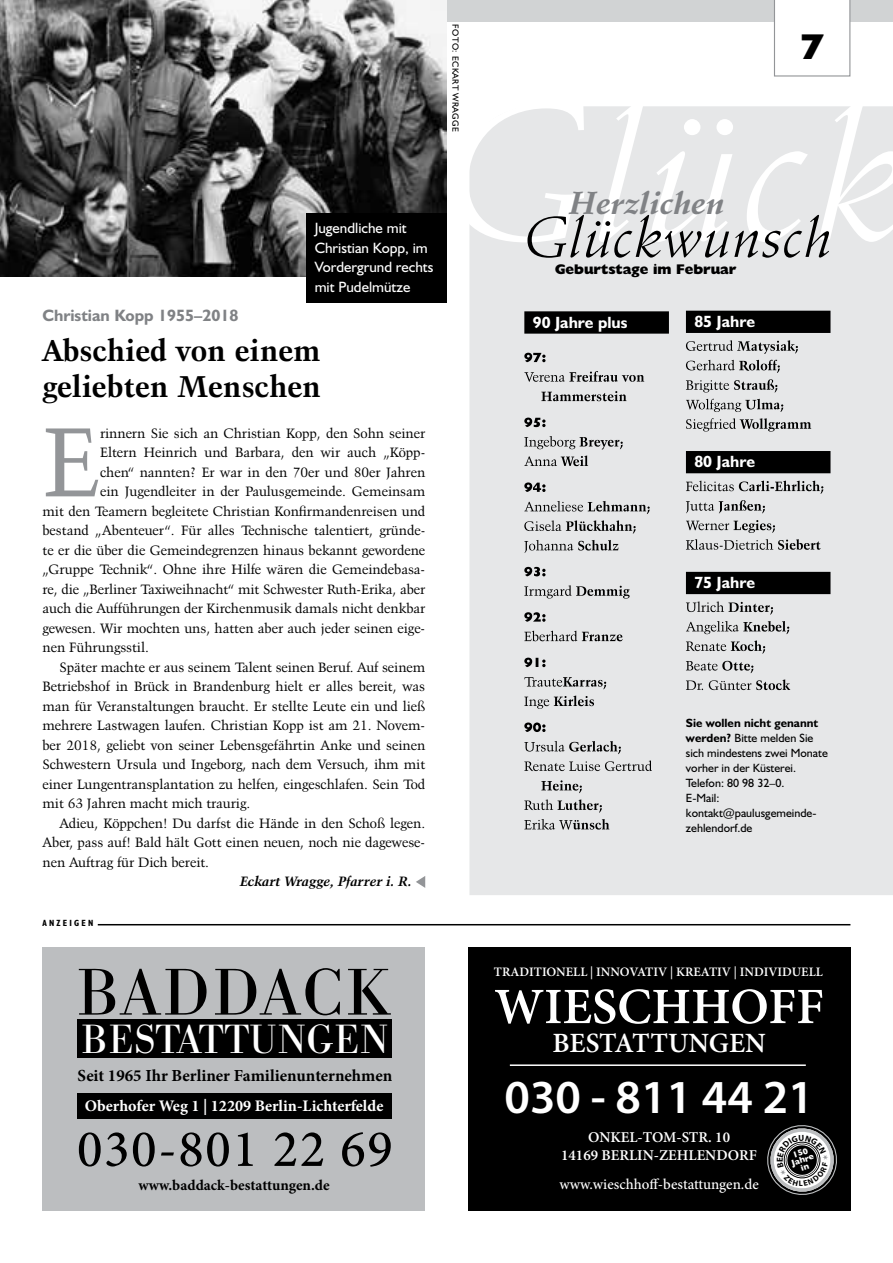
<style>
.page{position:relative;width:893px;height:1263px;background:#fff}
.page>*{position:absolute;margin:0;border:0;box-sizing:border-box;transform-origin:0 0}
.t1{font:97.8px "Kuenstler 480 BT";color:#939598}
.t2{font:64.8px "Bodoni Berthold BQ";letter-spacing:.05em;color:#000}
.t3{font:italic 56.25px "Schneidler BT";color:#000}
.t4{font:500 52.65px "Minion Pro";letter-spacing:.03em;color:#000}
.t5{font:600 51px "Minion Pro";color:#fff}
.t6{font:600 47.55px "Myriad Pro";color:#fff}
.t7{font:40.05px "Bodoni Berthold BQ";letter-spacing:.03em;color:#fff}
.t8{font:800 36px "Humanist 521 BT";color:#000}
.t9{font:italic 700 31.2px "Schneidler BT";color:#808285}
.t10{font:700 30px/36px "Kuenstler 480 BT";color:#000}
.t11{font:600 27.9px "Minion Pro";color:#fff}
.t12{font:700 16.95px "Minion Pro";color:#000}
.t13{font:700 16.5px "Humanist 521 BT";color:#808285}
.t14{font:700 16.35px "Humanist 521 BT";color:#fff}
.t15{font:700 16.2px "Minion Pro";color:#fff}
.t16{font:15px/19.5px "Humanist 521 BT";color:#fff}
.t17{font:600 15px/18px "Minion Pro";color:#fff;text-align:center}
.t18{font:500 15px "Minion Pro";color:#fff}
.t19{font:700 15px "Minion Pro";color:#000}
.t20{font:800 14.1px "Humanist 521 BT";color:#000}
.t21{font:13.5px "Kuenstler 480 BT";color:#000}
.t22{font:italic 700 13.5px "Kuenstler 480 BT";color:#000}
.t23{font:600 12.9px "Minion Pro";color:#fff}
.t24{font:12px/15px "Humanist 521 BT";color:#000}
.t25{font:9px "Humanist 521 BT";letter-spacing:.04em;color:#000}
.t26{font:700 condensed 9px "Humanist 521 BT";letter-spacing:.25em;color:#000}
.t27{font:700 8.7px/7.4px "Gill Sans";color:#fff;text-align:center}
.t28{font:700 8.7px "Myriad Pro";color:#000}
.s1{font-weight:700}
.s2{font-family:"Myriad Pro";font-weight:400}
</style>
<div class="page">
<div style="left:469px;top:242px;width:424px;height:653px;background:#e6e7e8"></div>
<svg style="left:469px;top:106px;width:424px;height:136px;fill:#e6e7e8"></svg>
<div style="left:0;top:0;width:893px;height:21px;background:#d1d3d4"></div>
<hr style="left:98px;top:924px;width:752px;height:1px;background:#000">
<div style="left:43px;top:947px;width:382px;height:263px;background:#bcbec0"></div>
<div style="left:77px;top:1019px;width:314px;height:39px;background:#000"></div>
<div style="left:77px;top:1093px;width:314px;height:25px;background:#000"></div>
<div style="left:468px;top:947px;width:382px;height:263px;background:#000"></div>
<hr style="left:510px;top:1064px;width:296px;height:2px;background:#fff">
<svg style="left:774px;top:0;width:76px;height:77px"></svg>
<div style="left:524px;top:311px;width:145px;height:23px;background:#000"></div>
<svg style="left:524px;top:353px;width:22px;height:9px"></svg>
<svg style="left:524px;top:371px;width:120px;height:11px"></svg>
<svg style="left:541px;top:391px;width:85px;height:10px"></svg>
<svg style="left:524px;top:418px;width:22px;height:9px"></svg>
<svg style="left:524px;top:436px;width:99px;height:13px"></svg>
<svg style="left:524px;top:455px;width:64px;height:11px"></svg>
<svg style="left:524px;top:482px;width:22px;height:10px"></svg>
<svg style="left:524px;top:501px;width:126px;height:13px;background:#b5b5b6"></svg>
<svg style="left:524px;top:520px;width:112px;height:13px"></svg>
<svg style="left:524px;top:540px;width:94px;height:13px"></svg>
<svg style="left:524px;top:567px;width:22px;height:9px"></svg>
<svg style="left:524px;top:585px;width:106px;height:14px"></svg>
<svg style="left:524px;top:612px;width:22px;height:10px"></svg>
<svg style="left:524px;top:631px;width:99px;height:10px"></svg>
<svg style="left:524px;top:658px;width:22px;height:9px"></svg>
<svg style="left:524px;top:677px;width:82px;height:12px"></svg>
<svg style="left:524px;top:695px;width:70px;height:14px"></svg>
<svg style="left:524px;top:722px;width:22px;height:10px"></svg>
<svg style="left:524px;top:741px;width:97px;height:13px"></svg>
<svg style="left:524px;top:760px;width:128px;height:11px"></svg>
<svg style="left:541px;top:780px;width:41px;height:13px"></svg>
<svg style="left:524px;top:799px;width:78px;height:13px"></svg>
<svg style="left:524px;top:819px;width:85px;height:11px"></svg>
<div style="left:686px;top:311px;width:144px;height:22px;background:#000"></div>
<div style="left:686px;top:451px;width:144px;height:22px;background:#000"></div>
<div style="left:686px;top:572px;width:144px;height:22px;background:#000"></div>
<svg style="left:686px;top:340px;width:112px;height:14px;background:#b7b7b8"></svg>
<svg style="left:686px;top:360px;width:94px;height:13px"></svg>
<svg style="left:686px;top:379px;width:91px;height:13px"></svg>
<svg style="left:686px;top:399px;width:97px;height:13px"></svg>
<svg style="left:686px;top:418px;width:125px;height:14px;background:#b1b2b2"></svg>
<svg style="left:686px;top:481px;width:137px;height:13px;background:#b1b2b2"></svg>
<svg style="left:686px;top:500px;width:79px;height:13px"></svg>
<svg style="left:686px;top:520px;width:89px;height:13px"></svg>
<svg style="left:686px;top:539px;width:135px;height:11px"></svg>
<svg style="left:686px;top:601px;width:87px;height:14px"></svg>
<svg style="left:686px;top:621px;width:103px;height:13px"></svg>
<svg style="left:686px;top:640px;width:79px;height:14px"></svg>
<svg style="left:686px;top:661px;width:67px;height:12px"></svg>
<svg style="left:686px;top:679px;width:104px;height:11px"></svg>
<svg style="left:416px;top:876px;width:9px;height:12px"></svg>
<img style="left:0;top:0;width:446px;height:276px">
<div style="left:306px;top:213px;width:140px;height:89px;background:#000"></div>
<svg style="left:767px;top:1125px;width:70px;height:70px"></svg>
<p class="t25" style="left:461px;top:24px;width:109px;rotate:90deg">FOTO: ECKART WRAGGE</p>
<p class="t16" style="left:315px;top:218px;width:120px">Jugendliche mit<br>Christian Kopp, im<br>Vordergrund rechts mit Pudelmütze</p>
<p class="t13" style="left:43px;top:305px;width:197px">Christian Kopp 1955–2018</p>
<h3 class="t10" style="left:43px;top:332px;width:280px">Abschied von einem geliebten Menschen</h3>
<h1 class="t1" style="left:43px;top:402px;width:59px">E</h1>
<p class="t21" style="left:100px;top:425px;width:327px">rinnern Sie sich an Christian Kopp, den Sohn seiner</p>
<p class="t21" style="left:100px;top:444px;width:327px">Eltern Heinrich und Barbara, den wir auch „Köpp-</p>
<p class="t21" style="left:100px;top:464px;width:327px">chen“ nannten? Er war in den 70er und 80er Jahren</p>
<p class="t21" style="left:100px;top:483px;width:327px">ein Jugendleiter in der Paulusgemeinde. Gemeinsam</p>
<p class="t21" style="left:43px;top:503px;width:384px">mit den Teamern begleitete Christian Konfirmandenreisen und</p>
<p class="t21" style="left:43px;top:522px;width:384px">bestand „Abenteuer“. Für alles Technische talentiert, gründe-</p>
<p class="t21" style="left:43px;top:542px;width:384px">te er die über die Gemeindegrenzen hinaus bekannt gewordene</p>
<p class="t21" style="left:43px;top:561px;width:384px">„Gruppe Technik“. Ohne ihre Hilfe wären die Gemeindebasa-</p>
<p class="t21" style="left:43px;top:581px;width:384px">re, die „Berliner Taxiweihnacht“ mit Schwester Ruth-Erika, aber</p>
<p class="t21" style="left:43px;top:600px;width:384px">auch die Aufführungen der Kirchenmusik damals nicht denkbar</p>
<p class="t21" style="left:43px;top:620px;width:384px">gewesen. Wir mochten uns, hatten aber auch jeder seinen eige-</p>
<p class="t21" style="left:43px;top:639px;width:108px">nen Führungsstil.</p>
<p class="t21" style="left:60px;top:659px;width:367px">Später machte er aus seinem Talent seinen Beruf. Auf seinem</p>
<p class="t21" style="left:43px;top:678px;width:384px">Betriebshof in Brück in Brandenburg hielt er alles bereit, was</p>
<p class="t21" style="left:43px;top:698px;width:384px">man für Veranstaltungen braucht. Er stellte Leute ein und ließ</p>
<p class="t21" style="left:43px;top:717px;width:384px">mehrere Lastwagen laufen. Christian Kopp ist am 21. Novem-</p>
<p class="t21" style="left:43px;top:737px;width:384px">ber 2018, geliebt von seiner Lebensgefährtin Anke und seinen</p>
<p class="t21" style="left:43px;top:756px;width:384px">Schwestern Ursula und Ingeborg, nach dem Versuch, ihm mit</p>
<p class="t21" style="left:43px;top:776px;width:384px">einer Lungentransplantation zu helfen, eingeschlafen. Sein Tod</p>
<p class="t21" style="left:43px;top:795px;width:209px">mit 63 Jahren macht mich traurig.</p>
<p class="t21" style="left:60px;top:815px;width:367px">Adieu, Köppchen! Du darfst die Hände in den Schoß legen.</p>
<p class="t21" style="left:43px;top:834px;width:384px">Aber, pass auf! Bald hält Gott einen neuen, noch nie dagewese-</p>
<p class="t21" style="left:43px;top:854px;width:168px">nen Auftrag für Dich bereit.</p>
<p class="t22" style="left:240px;top:873px;width:173px">Eckart Wragge, Pfarrer i. R.</p>
<p class="t26" style="left:43px;top:918px;width:52px">ANZEIGEN</p>
<h2 class="t2" style="left:77px;top:955px;width:315px">BADDACK</h2>
<h3 class="t7" style="left:82px;top:1017px;width:308px">BESTATTUNGEN</h3>
<p class="t12" style="left:78px;top:1064px;width:316px">Seit 1965 Ihr Berliner Familienunternehmen</p>
<p class="t15" style="left:85px;top:1094px;width:300px">Oberhofer Weg 1 | 12209 Berlin-Lichterfelde</p>
<h3 class="t4" style="left:77px;top:1113px;width:317px">030-801 22 69</h3>
<p class="t19" style="left:139px;top:1175px;width:193px">www.baddack-bestattungen.de</p>
<h3 class="t8" style="left:801px;top:24px;width:25px">7</h3>
<h3 class="t9" style="left:570px;top:184px;width:156px">Herzlichen</h3>
<h3 class="t3" style="left:525px;top:203px;width:310px">Glückwunsch</h3>
<p class="t20" style="left:555px;top:261px;width:183px">Geburtstage im Februar</p>
<p class="t14" style="left:533px;top:312px;width:96px">90 Jahre plus</p>
<p class="t14" style="left:694px;top:311px;width:62px">85 Jahre</p>
<p class="t14" style="left:694px;top:452px;width:62px">80 Jahre</p>
<p class="t14" style="left:694px;top:572px;width:62px">75 Jahre</p>
<p class="t24" style="left:686px;top:715px;width:143px"><span class="s1">Sie wollen nicht genannt werden?</span> Bitte melden Sie sich mindestens zwei Monate vorher in der Küsterei.<br>Telefon: 80 98 32–0.<br>E-Mail: kontakt@paulusgemeinde&shy;zehlendorf.de</p>
<p class="t23" style="left:494px;top:963px;width:330px">TRADITIONELL <span class="s2">|</span> INNOVATIV <span class="s2">|</span> KREATIV <span class="s2">|</span> INDIVIDUELL</p>
<h3 class="t5" style="left:494px;top:971px;width:331px">WIESCHHOFF</h3>
<h3 class="t11" style="left:552px;top:1023px;width:215px">BESTATTUNGEN</h3>
<h3 class="t6" style="left:505px;top:1066px;width:311px">030 - 811 44 21</h3>
<p class="t17" style="left:561px;top:1127px;width:197px">ONKEL-TOM-STR. 10<br>14169 BERLIN-ZEHLENDORF</p>
<p class="t18" style="left:559px;top:1174px;width:201px">www.wieschhoff-bestattungen.de</p>
<p class="t28" style="left:774px;top:1162px;width:6px;rotate:-90deg">E</p>
<p class="t27" style="left:788px;top:1152px;width:25px;rotate:-18deg">150<br>Jahre in</p>
</div>
